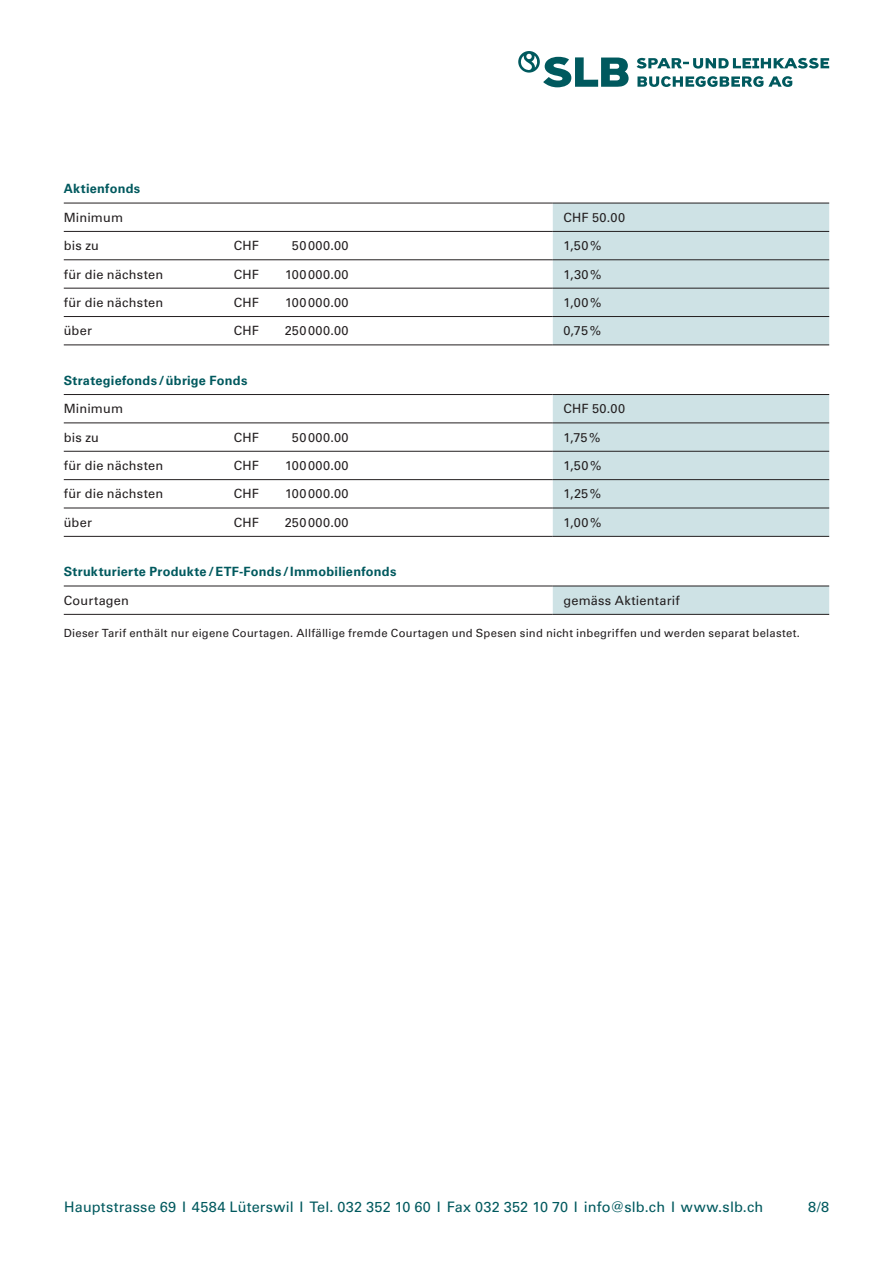
<style>
.page{position:relative;width:893px;height:1263px;background:#fff}
.page>*{position:absolute;margin:0;border:0;box-sizing:border-box;transform-origin:0 0}
.t1{font:14.4px "Univers LT Std";letter-spacing:.015em;color:#00595e}
.t2{font:12.75px "Univers LT Std";letter-spacing:.02em;color:#231f20}
.t3{font:700 12.75px "Univers LT Pro 65";letter-spacing:.02em;color:#00595e}
.t4{font:11.25px "Univers LT Std";letter-spacing:.02em;color:#231f20}
</style>
<div class="page">
<svg style="left:637px;top:76px;width:155px;height:11px"></svg>
<svg style="left:637px;top:58px;width:192px;height:11px"></svg>
<svg style="left:518px;top:51px;width:111px;height:36px"></svg>
<svg style="left:553px;top:204px;width:276px;height:410px;fill:#cee2e5"></svg>
<hr style="left:64px;top:203px;width:489px;height:1px;background:#231f20">
<hr style="left:553px;top:203px;width:276px;height:1px;background:#231f20">
<hr style="left:64px;top:231px;width:489px;height:1px;background:#231f20">
<hr style="left:553px;top:231px;width:276px;height:1px;background:#231f20">
<hr style="left:64px;top:260px;width:489px;height:1px;background:#231f20">
<hr style="left:553px;top:260px;width:276px;height:1px;background:#231f20">
<hr style="left:64px;top:288px;width:489px;height:1px;background:#231f20">
<hr style="left:553px;top:288px;width:276px;height:1px;background:#231f20">
<hr style="left:64px;top:316px;width:489px;height:1px;background:#231f20">
<hr style="left:553px;top:316px;width:276px;height:1px;background:#231f20">
<hr style="left:64px;top:345px;width:489px;height:1px;background:#231f20">
<hr style="left:553px;top:345px;width:276px;height:1px;background:#231f20">
<hr style="left:64px;top:394px;width:489px;height:1px;background:#231f20">
<hr style="left:553px;top:394px;width:276px;height:1px;background:#231f20">
<hr style="left:64px;top:423px;width:489px;height:1px;background:#231f20">
<hr style="left:553px;top:423px;width:276px;height:1px;background:#231f20">
<hr style="left:64px;top:451px;width:489px;height:1px;background:#231f20">
<hr style="left:553px;top:451px;width:276px;height:1px;background:#231f20">
<hr style="left:64px;top:479px;width:489px;height:1px;background:#231f20">
<hr style="left:553px;top:479px;width:276px;height:1px;background:#231f20">
<hr style="left:64px;top:508px;width:489px;height:1px;background:#231f20">
<hr style="left:553px;top:508px;width:276px;height:1px;background:#231f20">
<hr style="left:64px;top:536px;width:489px;height:1px;background:#231f20">
<hr style="left:553px;top:536px;width:276px;height:1px;background:#231f20">
<hr style="left:64px;top:586px;width:489px;height:1px;background:#231f20">
<hr style="left:553px;top:586px;width:276px;height:1px;background:#231f20">
<hr style="left:64px;top:614px;width:489px;height:1px;background:#231f20">
<hr style="left:553px;top:614px;width:276px;height:1px;background:#231f20">
<p class="t3" style="left:64px;top:180px;width:78px">Aktienfonds</p>
<p class="t2" style="left:64px;top:210px;width:61px">Minimum</p>
<p class="t2" style="left:563px;top:210px;width:63px">CHF 50.00</p>
<p class="t2" style="left:64px;top:238px;width:37px">bis zu</p>
<p class="t2" style="left:234px;top:238px;width:27px">CHF</p>
<p class="t2" style="left:292px;top:238px;width:58px">50000.00</p>
<p class="t2" style="left:563px;top:238px;width:39px">1,50%</p>
<p class="t2" style="left:64px;top:266px;width:101px">für die nächsten</p>
<p class="t2" style="left:234px;top:266px;width:27px">CHF</p>
<p class="t2" style="left:285px;top:266px;width:65px">100000.00</p>
<p class="t2" style="left:563px;top:266px;width:40px">1,30%</p>
<p class="t2" style="left:64px;top:295px;width:101px">für die nächsten</p>
<p class="t2" style="left:234px;top:295px;width:27px">CHF</p>
<p class="t2" style="left:285px;top:295px;width:65px">100000.00</p>
<p class="t2" style="left:563px;top:295px;width:39px">1,00%</p>
<p class="t2" style="left:64px;top:323px;width:30px">über</p>
<p class="t2" style="left:234px;top:323px;width:27px">CHF</p>
<p class="t2" style="left:285px;top:323px;width:65px">250000.00</p>
<p class="t2" style="left:563px;top:323px;width:39px">0,75%</p>
<p class="t3" style="left:64px;top:371px;width:185px">Strategiefonds/übrige Fonds</p>
<p class="t2" style="left:64px;top:401px;width:61px">Minimum</p>
<p class="t2" style="left:563px;top:401px;width:63px">CHF 50.00</p>
<p class="t2" style="left:64px;top:430px;width:37px">bis zu</p>
<p class="t2" style="left:234px;top:430px;width:27px">CHF</p>
<p class="t2" style="left:292px;top:430px;width:58px">50000.00</p>
<p class="t2" style="left:563px;top:430px;width:39px">1,75%</p>
<p class="t2" style="left:64px;top:458px;width:101px">für die nächsten</p>
<p class="t2" style="left:234px;top:458px;width:27px">CHF</p>
<p class="t2" style="left:285px;top:458px;width:65px">100000.00</p>
<p class="t2" style="left:563px;top:458px;width:39px">1,50%</p>
<p class="t2" style="left:64px;top:486px;width:101px">für die nächsten</p>
<p class="t2" style="left:234px;top:486px;width:27px">CHF</p>
<p class="t2" style="left:285px;top:486px;width:65px">100000.00</p>
<p class="t2" style="left:563px;top:486px;width:39px">1,25%</p>
<p class="t2" style="left:64px;top:515px;width:30px">über</p>
<p class="t2" style="left:234px;top:515px;width:27px">CHF</p>
<p class="t2" style="left:285px;top:515px;width:65px">250000.00</p>
<p class="t2" style="left:563px;top:515px;width:39px">1,00%</p>
<p class="t3" style="left:64px;top:563px;width:334px">Strukturierte Produkte/ETF-Fonds/Immobilienfonds</p>
<p class="t2" style="left:64px;top:593px;width:67px">Courtagen</p>
<p class="t2" style="left:563px;top:593px;width:118px">gemäss Aktientarif</p>
<p class="t4" style="left:64px;top:626px;width:738px">Dieser Tarif enthält nur eigene Courtagen. Allfällige fremde Courtagen und Spesen sind nicht inbegriffen und werden separat belastet.</p>
<p class="t1" style="left:64px;top:1198px;width:701px">Hauptstrasse 69 I 4584 Lüterswil I Tel. 032 352 10 60 I Fax 032 352 10 70 I info@slb.ch I www.slb.ch</p>
<p class="t1" style="left:808px;top:1198px;width:22px">8/8</p>
</div>
